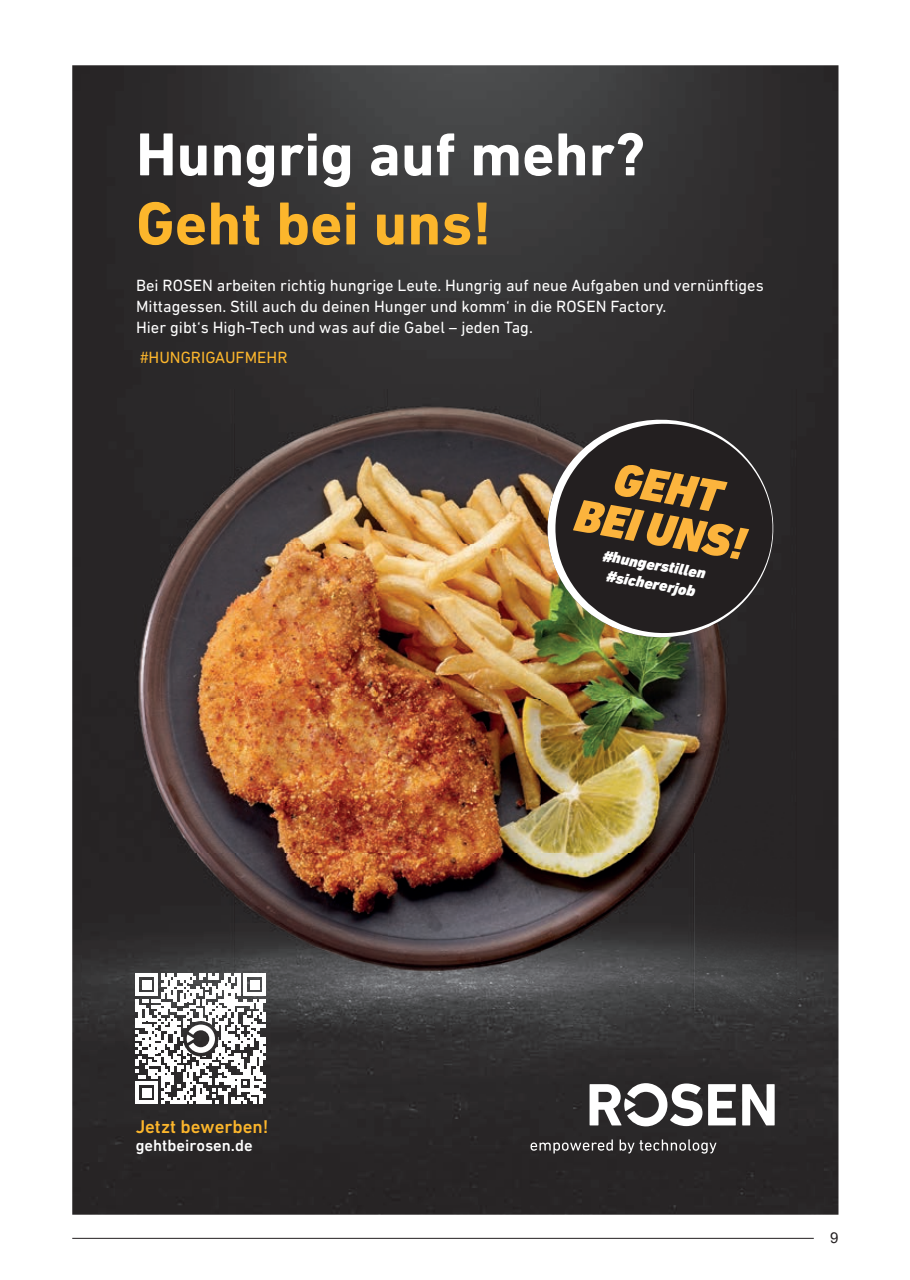
<style>
.page{position:relative;width:910px;height:1280px;background:#fff}
.page>*{position:absolute;margin:0;border:0;box-sizing:border-box;transform-origin:0 0}
.t1{font:700 61.5px/69.2px "DIN Next W1 G";color:#fff}
.t2{font:italic 900 46.5px/42.5px "DIN Next W1 G";color:#fcb43d;text-align:center}
.t3{font:500 18.75px "DIN Next W1 G";color:#fcb62c}
.t4{font:16.5px/21px "DIN Next W1 G";color:#fff}
.t5{font:500 16.5px "DIN Next W1 G";color:#fff}
.t6{font:16.5px "DIN Next W1 G";color:#fcb62c}
.t7{font:italic 900 15.9px/19.4px "DIN Next W1 G";color:#fff;text-align:center}
.t8{font:15px "Arial";color:#231f20}
.s1{color:#fcb62c}
</style>
<div class="page">
<hr style="left:72px;top:1238px;width:742px;height:1px;background:#231f20">
<img style="left:72px;top:65px;width:766px;height:1150px">
<img style="left:83px;top:389px;width:714px;height:620px">
<svg style="left:136px;top:973px;width:130px;height:131px"></svg>
<svg style="left:530px;top:1139px;width:83px;height:14px"></svg>
<svg style="left:620px;top:1139px;width:96px;height:15px"></svg>
<svg style="left:708px;top:1084px;width:28px;height:41px"></svg>
<svg style="left:742px;top:1084px;width:33px;height:41px"></svg>
<svg style="left:590px;top:1083px;width:112px;height:43px"></svg>
<svg style="left:538px;top:403px;width:236px;height:254px;background:#3c3932"></svg>
<p class="t1" style="left:136px;top:120px;width:511px">Hungrig auf mehr?<br><span class="s1">Geht bei uns!</span></p>
<p class="t4" style="left:136px;top:274px;width:629px">Bei ROSEN arbeiten richtig hungrige Leute. Hungrig auf neue Aufgaben und vernünftiges<br>Mittagessen. Still auch du deinen Hunger und komm‘ in die ROSEN Factory.<br>Hier gibt‘s High-Tech und was auf die Gabel – jeden Tag.</p>
<p class="t6" style="left:140px;top:347px;width:149px">#HUNGRIGAUFMEHR</p>
<p class="t2" style="left:586px;top:452px;width:174px;rotate:10deg">GEHT<br>BEI UNS!</p>
<p class="t7" style="left:604px;top:546px;width:106px;rotate:10deg">#hungerstillen #sichererjob</p>
<p class="t3" style="left:136px;top:1115px;width:134px">Jetzt bewerben!</p>
<p class="t5" style="left:136px;top:1136px;width:118px">gehtbeirosen.de</p>
<p class="t8" style="left:830px;top:1227px;width:10px">9</p>
</div>
